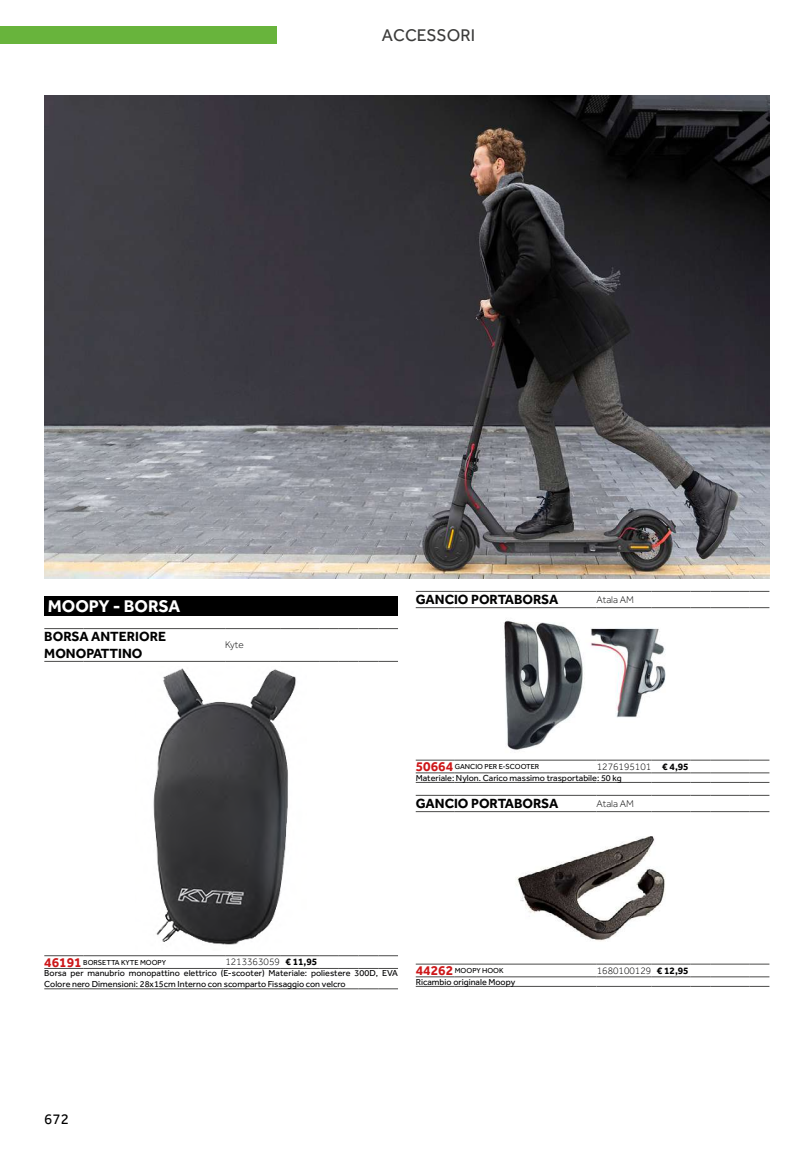
<style>
.page{position:relative;width:812px;height:1149px;background:#fff}
.page>*{position:absolute;margin:0;border:0;box-sizing:border-box;transform-origin:0 0}
.t1{font:700 17.5px "Effra";color:#fff}
.t2{font:17.5px "Effra";color:#3c3c3b}
.t3{font:15px "Effra";color:#000}
.t4{font:700 13.75px/16.5px "Effra";color:#000}
.t5{font:300 10px "Effra";color:#000}
.t6{font:9px/10.8px "Effra";color:#020203}
.t7{font:7.5px "Effra";color:#000}
.s1{font-weight:700;font-size:13.75px;color:#cd1719}
.s2{font-weight:700}
</style>
<div class="page">
<div style="left:0;top:27px;width:276px;height:17px;background:#68b43c"></div>
<img style="left:44px;top:96px;width:725px;height:482px">
<div style="left:44px;top:596px;width:354px;height:19px;background:#000"></div>
<hr style="left:44px;top:955px;width:39px;height:1px;background:#4a4a49">
<hr style="left:83px;top:955px;width:142px;height:1px;background:#4a4a49">
<hr style="left:225px;top:955px;width:55px;height:1px;background:#4a4a49">
<hr style="left:280px;top:955px;width:39px;height:1px;background:#4a4a49">
<svg style="left:319px;top:955px;width:79px;height:1px"></svg>
<hr style="left:44px;top:967px;width:39px;height:1px;background:#4a4a49">
<hr style="left:83px;top:967px;width:142px;height:1px;background:#4a4a49">
<hr style="left:225px;top:967px;width:55px;height:1px;background:#4a4a49">
<hr style="left:280px;top:967px;width:39px;height:1px;background:#4a4a49">
<hr style="left:44px;top:988px;width:39px;height:1px;background:#4a4a49">
<hr style="left:83px;top:988px;width:142px;height:1px;background:#4a4a49">
<hr style="left:225px;top:988px;width:55px;height:1px;background:#4a4a49">
<hr style="left:280px;top:988px;width:39px;height:1px;background:#4a4a49">
<svg style="left:319px;top:988px;width:79px;height:1px"></svg>
<hr style="left:225px;top:661px;width:55px;height:1px;background:#4a4a49">
<hr style="left:280px;top:661px;width:39px;height:1px;background:#4a4a49">
<svg style="left:319px;top:661px;width:79px;height:1px"></svg>
<hr style="left:44px;top:628px;width:39px;height:1px;background:#4a4a49">
<hr style="left:83px;top:628px;width:142px;height:1px;background:#4a4a49">
<hr style="left:44px;top:661px;width:39px;height:1px;background:#4a4a49">
<hr style="left:83px;top:661px;width:142px;height:1px;background:#4a4a49">
<hr style="left:225px;top:628px;width:55px;height:1px;background:#4a4a49">
<hr style="left:280px;top:628px;width:39px;height:1px;background:#4a4a49">
<svg style="left:319px;top:628px;width:79px;height:1px"></svg>
<img style="left:153px;top:668px;width:143px;height:277px">
<hr style="left:415px;top:759px;width:39px;height:1px;background:#4a4a49">
<hr style="left:454px;top:759px;width:142px;height:1px;background:#4a4a49">
<hr style="left:596px;top:759px;width:55px;height:1px;background:#4a4a49">
<hr style="left:651px;top:759px;width:39px;height:1px;background:#4a4a49">
<svg style="left:690px;top:759px;width:79px;height:1px"></svg>
<hr style="left:415px;top:772px;width:39px;height:1px;background:#4a4a49">
<hr style="left:454px;top:772px;width:142px;height:1px;background:#4a4a49">
<hr style="left:596px;top:772px;width:55px;height:1px;background:#4a4a49">
<hr style="left:651px;top:772px;width:39px;height:1px;background:#4a4a49">
<svg style="left:690px;top:772px;width:79px;height:1px"></svg>
<hr style="left:415px;top:782px;width:39px;height:1px;background:#4a4a49">
<hr style="left:454px;top:782px;width:142px;height:1px;background:#4a4a49">
<hr style="left:596px;top:782px;width:55px;height:1px;background:#4a4a49">
<hr style="left:651px;top:782px;width:39px;height:1px;background:#4a4a49">
<svg style="left:690px;top:782px;width:79px;height:1px"></svg>
<hr style="left:596px;top:607px;width:55px;height:1px;background:#4a4a49">
<hr style="left:651px;top:607px;width:39px;height:1px;background:#4a4a49">
<svg style="left:690px;top:607px;width:79px;height:1px"></svg>
<hr style="left:415px;top:591px;width:39px;height:1px;background:#4a4a49">
<hr style="left:454px;top:591px;width:142px;height:1px;background:#4a4a49">
<hr style="left:415px;top:607px;width:39px;height:1px;background:#4a4a49">
<hr style="left:454px;top:607px;width:142px;height:1px;background:#4a4a49">
<hr style="left:596px;top:591px;width:55px;height:1px;background:#4a4a49">
<hr style="left:651px;top:591px;width:39px;height:1px;background:#4a4a49">
<svg style="left:690px;top:591px;width:79px;height:1px"></svg>
<img style="left:504px;top:620px;width:162px;height:130px">
<hr style="left:415px;top:963px;width:39px;height:1px;background:#4a4a49">
<hr style="left:454px;top:963px;width:142px;height:1px;background:#4a4a49">
<hr style="left:596px;top:963px;width:55px;height:1px;background:#4a4a49">
<hr style="left:651px;top:963px;width:39px;height:1px;background:#4a4a49">
<svg style="left:690px;top:963px;width:79px;height:1px"></svg>
<hr style="left:415px;top:976px;width:39px;height:1px;background:#4a4a49">
<hr style="left:454px;top:976px;width:142px;height:1px;background:#4a4a49">
<hr style="left:596px;top:976px;width:55px;height:1px;background:#4a4a49">
<hr style="left:651px;top:976px;width:39px;height:1px;background:#4a4a49">
<svg style="left:690px;top:976px;width:79px;height:1px"></svg>
<hr style="left:415px;top:985px;width:39px;height:1px;background:#4a4a49">
<hr style="left:454px;top:985px;width:142px;height:1px;background:#4a4a49">
<hr style="left:596px;top:985px;width:55px;height:1px;background:#4a4a49">
<hr style="left:651px;top:985px;width:39px;height:1px;background:#4a4a49">
<svg style="left:690px;top:985px;width:79px;height:1px"></svg>
<hr style="left:596px;top:811px;width:55px;height:1px;background:#4a4a49">
<hr style="left:651px;top:811px;width:39px;height:1px;background:#4a4a49">
<svg style="left:690px;top:811px;width:79px;height:1px"></svg>
<hr style="left:415px;top:794px;width:39px;height:1px;background:#4a4a49">
<hr style="left:454px;top:794px;width:142px;height:1px;background:#4a4a49">
<hr style="left:415px;top:811px;width:39px;height:1px;background:#4a4a49">
<hr style="left:454px;top:811px;width:142px;height:1px;background:#4a4a49">
<hr style="left:596px;top:794px;width:55px;height:1px;background:#4a4a49">
<hr style="left:651px;top:794px;width:39px;height:1px;background:#4a4a49">
<svg style="left:690px;top:794px;width:79px;height:1px"></svg>
<img style="left:516px;top:836px;width:149px;height:105px">
<h1 class="t2" style="left:382px;top:25px;width:95px">ACCESSORI</h1>
<h1 class="t1" style="left:48px;top:595px;width:134px">MOOPY - BORSA</h1>
<h3 class="t4" style="left:44px;top:628px;width:123px">BORSA ANTERIORE<br>MONOPATTINO</h3>
<p class="t5" style="left:225px;top:639px;width:20px">Kyte</p>
<h3 class="t4" style="left:415px;top:590px;width:144px">GANCIO PORTABORSA</h3>
<p class="t5" style="left:596px;top:593px;width:39px">Atala AM</p>
<p class="t7" style="left:415px;top:761px;width:125px"><span class="s1">50664</span> GANCIO PER E-SCOOTER</p>
<p class="t5" style="left:596px;top:760px;width:93px">1276195101 <span class="s2">€ 4,95</span></p>
<p class="t6" style="left:415px;top:772px;width:207px">Materiale: Nylon. Carico massimo trasportabile: 50 kg</p>
<h3 class="t4" style="left:415px;top:794px;width:144px">GANCIO PORTABORSA</h3>
<p class="t5" style="left:596px;top:797px;width:39px">Atala AM</p>
<p class="t7" style="left:44px;top:957px;width:123px"><span class="s1">46191</span> BORSETTA KYTE MOOPY</p>
<p class="t5" style="left:225px;top:956px;width:93px">1213363059 <span class="s2">€ 11,95</span></p>
<p class="t6" style="left:44px;top:967px;width:355px">Borsa per manubrio monopattino elettrico (E-scooter) Materiale: poliestere 300D, EVA<br>Colore nero Dimensioni: 28x15cm Interno con scomparto Fissaggio con velcro</p>
<p class="t7" style="left:415px;top:965px;width:89px"><span class="s1">44262</span> MOOPY HOOK</p>
<p class="t5" style="left:596px;top:964px;width:93px">1680100129 <span class="s2">€ 12,95</span></p>
<p class="t6" style="left:415px;top:975px;width:101px">Ricambio originale Moopy</p>
<h2 class="t3" style="left:44px;top:1110px;width:26px">672</h2>
</div>
